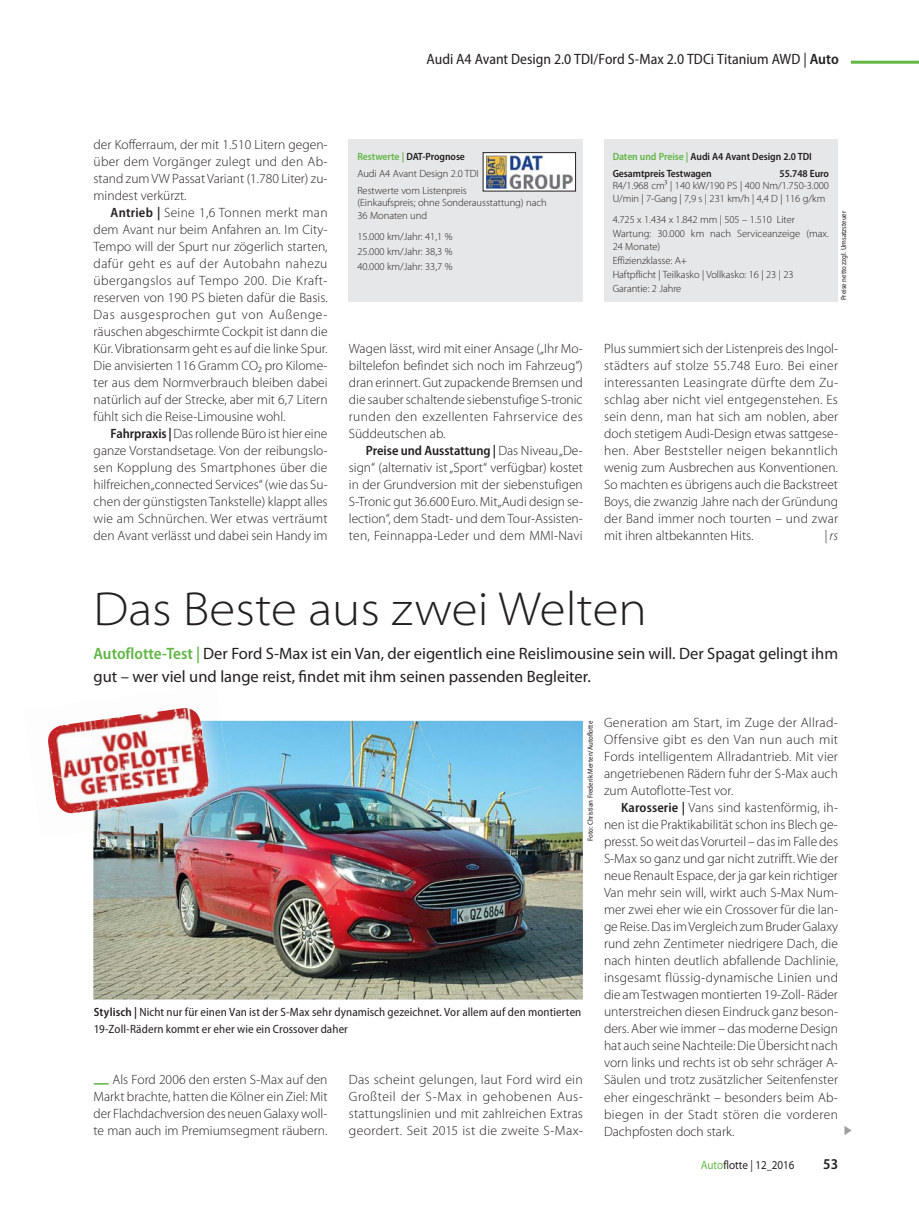
<style>
.page{position:relative;width:919px;height:1212px;background:#fff}
.page>*{position:absolute;margin:0;border:0;box-sizing:border-box;transform-origin:0 0}
.t1{font:300 semi-expanded 48px "Myriad Pro";color:#231f20}
.t2{font:16.5px/22.5px "Myriad Pro";color:#231f20}
.t3{font:semi-condensed 15px "Myriad Pro";color:#231f20}
.t4{font:600 semi-condensed 15px "Myriad Pro";color:#231f20}
.t5{font:300 13.5px/17px "Myriad Pro";color:#231f20;text-align:justify}
.t6{font:italic 300 13.5px "Myriad Pro";color:#231f20}
.t7{font:semi-condensed 12px/17px "Myriad Pro";letter-spacing:.01em;color:#231f20}
.t8{font:semi-expanded 12px "Myriad Pro";color:#231f20;scale:.85 1}
.t9{font:300 10.5px/14.1px "Myriad Pro";letter-spacing:-.005em;color:#231f20}
.t10{font:600 semi-condensed 10.5px/17px "Myriad Pro";letter-spacing:-.005em;color:#231f20}
.t11{font:semi-condensed 7.5px "Myriad Pro";color:#231f20}
.s1{font-weight:600}
.s2{font-weight:600;font-stretch:semi-condensed}
.s3{font-weight:600;font-stretch:semi-condensed;color:#61b645}
.s4{color:#61b645}
</style>
<div class="page">
<hr style="left:850px;top:61px;width:68px;height:3px;background:#61b645">
<img style="left:93px;top:721px;width:490px;height:278px">
<img style="left:93px;top:720px;width:128px;height:118px">
<img style="left:93px;top:721px;width:140px;height:109px">
<svg style="left:209px;top:720px;width:2px;height:95px"></svg>
<img style="left:48px;top:708px;width:161px;height:107px">
<div style="left:604px;top:139px;width:233px;height:163px;background:#e6e7e8"></div>
<div style="left:349px;top:139px;width:234px;height:163px;background:#e6e7e8"></div>
<img style="left:486px;top:155px;width:86px;height:34px">
<p class="t3" style="left:426px;top:53px;width:414px">Audi A4 Avant Design 2.0 TDI/Ford S-Max 2.0 TDCi Titanium AWD | <span class="s1">Auto</span></p>
<p class="t5" style="left:94px;top:137px;width:235px">der Kofferraum, der mit 1.510 Litern gegen&shy;über dem Vorgänger zulegt und den Ab&shy;stand zum VW Passat Variant (1.780 Liter) zu&shy;mindest verkürzt.</p>
<p class="t5" style="left:94px;top:205px;width:235px;text-indent:17px"><span class="s2">Antrieb |</span> Seine 1,6 Tonnen merkt man dem Avant nur beim Anfahren an. Im City-Tempo will der Spurt nur zögerlich starten, dafür geht es auf der Autobahn nahezu übergangslos auf Tempo 200. Die Kraft - re serven von 190 PS bieten dafür die Basis.<br>Das ausgesprochen gut von Außenge&shy;räuschen abgeschirmte Cockpit ist dann die Kür. Vibrationsarm geht es auf die linke Spur.<br>Die anvisierten 116 Gramm CO₂ pro Kilome&shy;ter aus dem Normverbrauch bleiben dabei natürlich auf der Strecke, aber mit 6,7 Litern fühlt sich die Reise-Limousine wohl.</p>
<p class="t5" style="left:94px;top:426px;width:236px;text-indent:17px"><span class="s2">Fahrpraxis |</span> Das rollende Büro ist hier eine ganze Vorstandsetage. Von der reibungslo&shy;sen Kopplung des Smartphones über die hilfreichen „connected Services“ (wie das Su&shy;chen der günstigsten Tankstelle) klappt alles wie am Schnürchen. Wer etwas verträumt den Avant verlässt und dabei sein Handy im</p>
<p class="t9" style="left:357px;top:149px;width:123px;line-height:17px"><span class="s3">Restwerte |</span> <span class="s2">DAT-Prognose<br></span>Audi A4 Avant Design 2.0 TDI<br>Restwerte vom Listenpreis</p>
<p class="t9" style="left:357px;top:198px;width:191px;line-height:12.8px">(Einkaufspreis; ohne Sonderausstattung) nach<br>36 Monaten und</p>
<p class="t9" style="left:357px;top:231px;width:96px;line-height:14.9px;text-align:justify">15.000 km/Jahr: 41,1 % 25.000 km/Jahr: 38,3 % 40.000 km/Jahr: 33,7 %</p>
<p class="t5" style="left:349px;top:341px;width:235px">Wagen lässt, wird mit einer Ansage („Ihr Mo&shy;biltelefon befindet sich noch im Fahrzeug“) dran erinnert. Gut zupackende Bremsen und die sauber schaltende siebenstufige S-tronic runden den exzellenten Fahrservice des Süddeutschen ab.</p>
<p class="t5" style="left:349px;top:443px;width:236px;text-indent:17px"><span class="s2">Preise und Ausstattung |</span> Das Niveau „De&shy;sign“ (alternativ ist „Sport“ verfügbar) kostet in der Grundversion mit der siebenstufigen S-Tronic gut 36.600 Euro. Mit „Audi design se&shy;lection“, dem Stadt- und dem Tour-Assisten&shy;ten, Feinnappa-Leder und dem MMI-Navi</p>
<p class="t10" style="left:612px;top:149px;width:201px"><span class="s4">Daten und Preise |</span> Audi A4 Avant Design 2.0 TDI<br>Gesamtpreis Testwagen</p>
<p class="t10" style="left:779px;top:166px;width:51px">55.748 Euro</p>
<p class="t9" style="left:612px;top:181px;width:218px;line-height:12.8px">R4/1.968 cm³ | 140 kW/190 PS | 400 Nm/1.750-3.000<br>U/min | 7-Gang | 7,9 s | 231 km/h | 4,4 D | 116 g/km</p>
<p class="t9" style="left:612px;top:214px;width:218px">4.725 x 1.434 x 1.842 mm | 505 – 1.510 Liter<br>Wartung: 30.000 km nach Serviceanzeige (max.</p>
<p class="t9" style="left:612px;top:241px;width:182px">24 Monate)<br>Effizienzklasse: A+<br>Haftpflicht | Teilkasko | Vollkasko: 16 | 23 | 23<br>Garantie: 2 Jahre</p>
<p class="t11" style="left:840px;top:300px;width:91px;rotate:-90deg">Preise netto zzgl. Umsatzsteuer</p>
<p class="t5" style="left:604px;top:341px;width:235px">Plus summiert sich der Listenpreis des Ingol&shy;städters auf stolze 55.748 Euro. Bei einer interessanten Leasingrate dürfte dem Zu&shy;schlag aber nicht viel entgegenstehen. Es sein denn, man hat sich am noblen, aber doch stetigem Audi-Design etwas sattgese&shy;hen. Aber Beststeller neigen bekanntlich wenig zum Ausbrechen aus Konventionen.<br>So machten es übrigens auch die Backstreet Boys, die zwanzig Jahre nach der Gründung der Band immer noch tourten – und zwar mit ihren altbekannten Hits.</p>
<p class="t6" style="left:824px;top:528px;width:15px">| rs</p>
<h1 class="t1" style="left:94px;top:580px;width:555px">Das Beste aus zwei Welten</h1>
<p class="t2" style="left:94px;top:644px;width:746px"><span class="s3">Autoflotte-Test |</span> Der Ford S-Max ist ein Van, der eigentlich eine Reislimousine sein will. Der Spagat gelingt ihm gut – wer viel und lange reist, findet mit ihm seinen passenden Begleiter.</p>
<p class="t11" style="left:587px;top:841px;width:122px;rotate:-90deg">Foto: Christian Frederik Merten/Autoflotte</p>
<p class="t7" style="left:94px;top:1005px;width:489px"><span class="s1">Stylisch |</span> Nicht nur für einen Van ist der S-Max sehr dynamisch gezeichnet. Vor allem auf den montierten<br>19-Zoll-Rädern kommt er eher wie ein Crossover daher</p>
<p class="t5" style="left:94px;top:1073px;width:235px;text-indent:19px">Als Ford 2006 den ersten S-Max auf den Markt brachte, hatten die Kölner ein Ziel: Mit der Flachdachversion des neuen Galaxy woll&shy;te man auch im Premiumsegment räubern.</p>
<p class="t5" style="left:349px;top:1073px;width:235px">Das scheint gelungen, laut Ford wird ein Großteil der S-Max in gehobenen Aus&shy;stattungslinien und mit zahlreichen Extras geordert. Seit 2015 ist die zweite S-Max-</p>
<p class="t5" style="left:604px;top:715px;width:235px">Generation am Start, im Zuge der Allrad-Offensive gibt es den Van nun auch mit Fords intelligentem Allradantrieb. Mit vier angetriebenen Rädern fuhr der S-Max auch zum Autoflotte-Test vor.</p>
<p class="t5" style="left:604px;top:801px;width:236px;text-indent:17px"><span class="s2">Karosserie |</span> Vans sind kastenförmig, ih&shy;nen ist die Praktikabilität schon ins Blech ge&shy;presst. So weit das Vorurteil – das im Falle des S-Max so ganz und gar nicht zutrifft. Wie der neue Renault Espace, der ja gar kein richtiger Van mehr sein will, wirkt auch S-Max Num&shy;mer zwei eher wie ein Crossover für die lan&shy;ge Reise. Das im Vergleich zum Bruder Galaxy rund zehn Zentimeter niedrigere Dach, die nach hinten deutlich abfallende Dachlinie, insgesamt flüssig-dynamische Linien und die am Testwagen montierten 19-Zoll- Räder unterstreichen diesen Eindruck ganz beson&shy;ders. Aber wie immer – das moderne Design hat auch seine Nachteile: Die Übersicht nach vorn links und rechts ist ob sehr schräger A-Säulen und trotz zusätzlicher Seitenfenster eher eingeschränkt – besonders beim Ab&shy;biegen in der Stadt stören die vorderen Dachpfosten doch stark.</p>
<p class="t8" style="left:700px;top:1158px;width:112px"><span class="s4">Auto</span>flotte | 12_2016</p>
<p class="t4" style="left:823px;top:1159px;width:16px">53</p>
</div>
